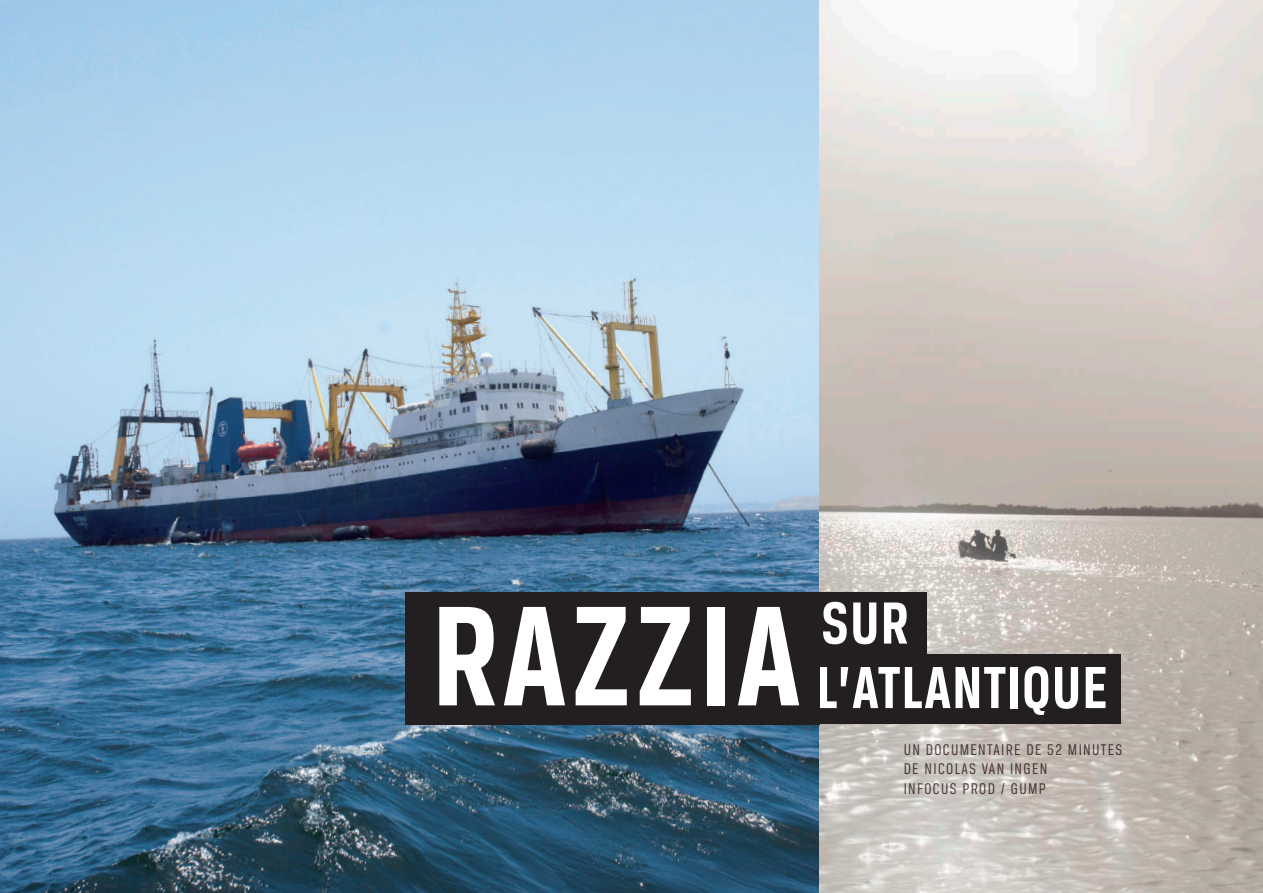
<style>
.page{position:relative;width:1263px;height:893px;background:#fff}
.page>*{position:absolute;margin:0;border:0;box-sizing:border-box;transform-origin:0 0}
.t1{font:700 151.5px "Breuer Condensed";letter-spacing:.03em;color:#fff}
.t2{font:700 63.15px "Breuer Condensed";letter-spacing:.02em;color:#fff}
.t3{font:16.5px/19.5px "Breuer Condensed";letter-spacing:.08em;color:#5f4b4b}
</style>
<div class="page">
<img style="left:0;top:0;width:1263px;height:893px">
<div style="left:805px;top:654px;width:316px;height:70px;background:#231f20"></div>
<div style="left:405px;top:592px;width:415px;height:132px;background:#231f20"></div>
<div style="left:805px;top:592px;width:121px;height:70px;background:#231f20"></div>
<h1 class="t1" style="left:432px;top:572px;width:370px">RAZZIA</h1>
<h2 class="t2" style="left:821px;top:588px;width:89px">SUR</h2>
<h2 class="t2" style="left:816px;top:653px;width:293px">L’ATLANTIQUE</h2>
<p class="t3" style="left:904px;top:740px;width:220px">UN DOCUMENTAIRE DE 52 MINUTES<br>DE NICOLAS VAN INGEN<br>INFOCUS PROD / GUMP</p>
</div>
